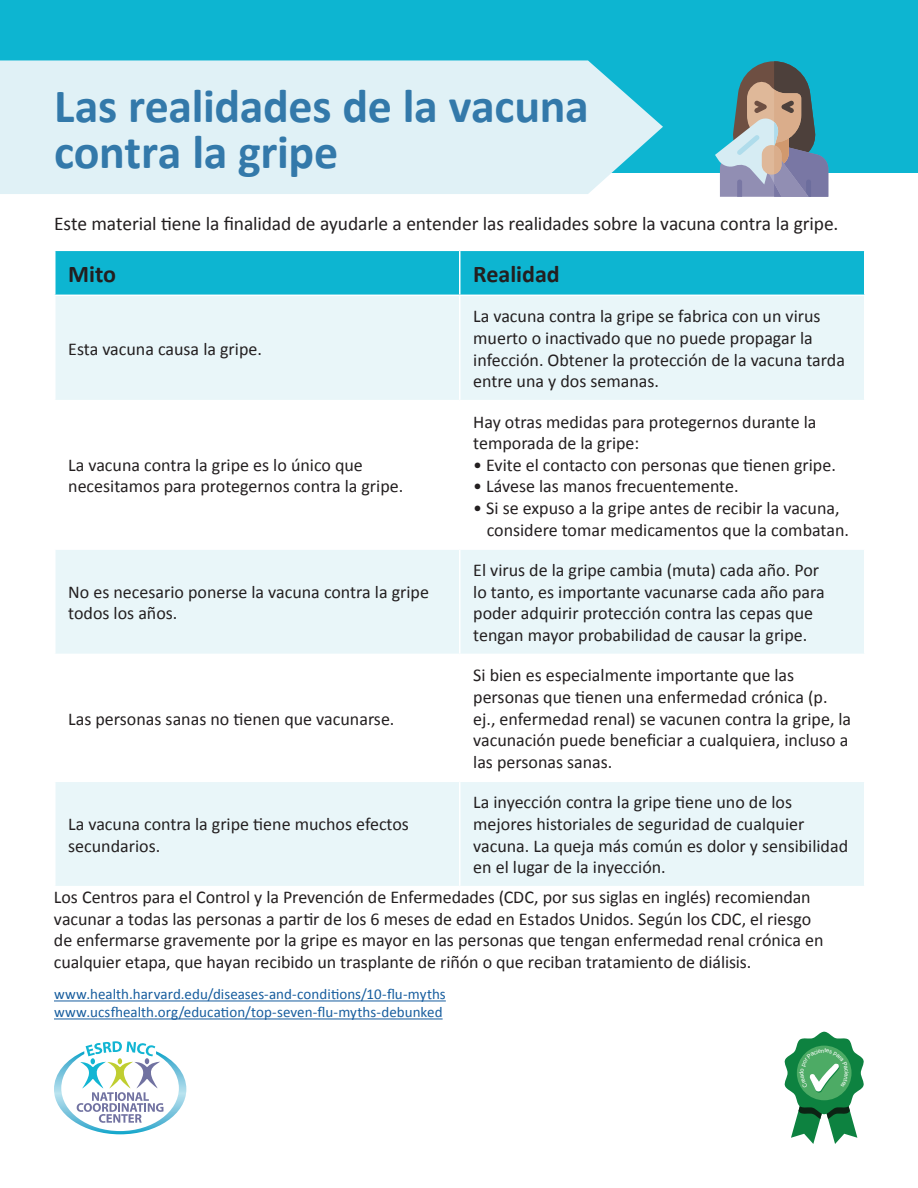
<style>
.page{position:relative;width:918px;height:1188px;background:#fff}
.page>*{position:absolute;margin:0;border:0;box-sizing:border-box;transform-origin:0 0}
.t1{font:700 48px/46.5px "Calibri";letter-spacing:-.005em;color:#3379aa}
.t2{font:700 24px "Calibri";color:#231f20}
.t3{font:19.5px "Calibri";letter-spacing:-.01em;color:#231f20}
.t4{font:18px/21.6px "Calibri";color:#231f20}
.t5{font:15px/18px "Calibri";letter-spacing:.005em;color:#175d9e}
</style>
<div class="page">
<div style="left:0;top:0;width:918px;height:172px;background:#0db5d1"></div>
<div style="left:0;top:60px;width:663px;height:134px;background:#e0f1f6"></div>
<hr style="left:54px;top:1000px;width:392px;height:1px;background:#175d9e">
<hr style="left:54px;top:1018px;width:389px;height:1px;background:#175d9e">
<div style="left:56px;top:251px;width:808px;height:44px;background:#0db5d1"></div>
<svg style="left:56px;top:296px;width:808px;height:590px;fill:#e9f6f9"></svg>
<hr style="left:459px;top:251px;width:1px;height:44px;background:#fff">
<hr style="left:459px;top:296px;width:1px;height:104px;background:#fff">
<hr style="left:54px;top:400px;width:406px;height:1px;background:#fff">
<hr style="left:460px;top:400px;width:406px;height:1px;background:#fff">
<hr style="left:459px;top:401px;width:1px;height:147px;background:#fff">
<hr style="left:54px;top:548px;width:406px;height:2px;background:#fff">
<hr style="left:460px;top:548px;width:406px;height:2px;background:#fff">
<hr style="left:459px;top:550px;width:1px;height:104px;background:#fff">
<hr style="left:54px;top:654px;width:406px;height:1px;background:#fff">
<hr style="left:460px;top:654px;width:406px;height:1px;background:#fff">
<hr style="left:459px;top:655px;width:1px;height:126px;background:#fff">
<hr style="left:54px;top:781px;width:406px;height:1px;background:#fff">
<hr style="left:460px;top:781px;width:406px;height:1px;background:#fff">
<hr style="left:459px;top:782px;width:1px;height:104px;background:#fff">
<svg style="left:54px;top:1041px;width:132px;height:93px"></svg>
<svg style="left:715px;top:61px;width:113px;height:136px"></svg>
<svg style="left:785px;top:1032px;width:79px;height:112px"></svg>
<p class="t1" style="left:54px;top:83px;width:536px">Las realidades de la vacuna contra la gripe</p>
<p class="t3" style="left:54px;top:211px;width:786px">Este material tiene la finalidad de ayudarle a entender las realidades sobre la vacuna contra la gripe.</p>
<p class="t2" style="left:68px;top:259px;width:49px">Mito</p>
<p class="t2" style="left:473px;top:259px;width:88px">Realidad</p>
<p class="t4" style="left:68px;top:338px;width:195px">Esta vacuna causa la gripe.</p>
<p class="t4" style="left:68px;top:454px;width:337px">La vacuna contra la gripe es lo único que necesitamos para protegernos contra la gripe.</p>
<p class="t4" style="left:68px;top:581px;width:362px">No es necesario ponerse la vacuna contra la gripe todos los años.</p>
<p class="t4" style="left:68px;top:708px;width:328px">Las personas sanas no tienen que vacunarse.</p>
<p class="t4" style="left:473px;top:306px;width:373px">La vacuna contra la gripe se fabrica con un virus muerto o inactivado que no puede propagar la infección. Obtener la protección de la vacuna tarda entre una y dos semanas.</p>
<p class="t4" style="left:473px;top:411px;width:345px">Hay otras medidas para protegernos durante la temporada de la gripe:</p>
<p class="t4" style="left:473px;top:454px;width:364px">• Evite el contacto con personas que tienen gripe.</p>
<p class="t4" style="left:473px;top:476px;width:267px">• Lávese las manos frecuentemente.</p>
<p class="t4" style="left:487px;top:497px;width:364px;text-indent:-14px">• Si se expuso a la gripe antes de recibir la vacuna, considere tomar medicamentos que la combatan.</p>
<p class="t4" style="left:473px;top:559px;width:353px">El virus de la gripe cambia (muta) cada año. Por lo tanto, es importante vacunarse cada año para poder adquirir protección contra las cepas que tengan mayor probabilidad de causar la gripe.</p>
<p class="t4" style="left:473px;top:665px;width:379px">Si bien es especialmente importante que las personas que tienen una enfermedad crónica (p. ej., enfermedad renal) se vacunen contra la gripe, la vacunación puede beneficiar a cualquiera, incluso a las personas sanas.</p>
<p class="t4" style="left:473px;top:792px;width:376px">La inyección contra la gripe tiene uno de los mejores historiales de seguridad de cualquier vacuna. La queja más común es dolor y sensibilidad en el lugar de la inyección.</p>
<p class="t4" style="left:54px;top:886px;width:771px">Los Centros para el Control y la Prevención de Enfermedades (CDC, por sus siglas en inglés) recomiendan vacunar a todas las personas a partir de los 6 meses de edad en Estados Unidos. Según los CDC, el riesgo de enfermarse gravemente por la gripe es mayor en las personas que tengan enfermedad renal crónica en cualquier etapa, que hayan recibido un trasplante de riñón o que reciban tratamiento de diálisis.</p>
<p class="t5" style="left:54px;top:985px;width:393px">www.health.harvard.edu/diseases-and-conditions/10-flu-myths www.ucsfhealth.org/education/top-seven-flu-myths-debunked</p>
<p class="t4" style="left:68px;top:813px;width:342px">La vacuna contra la gripe tiene muchos efectos secundarios.</p>
</div>
